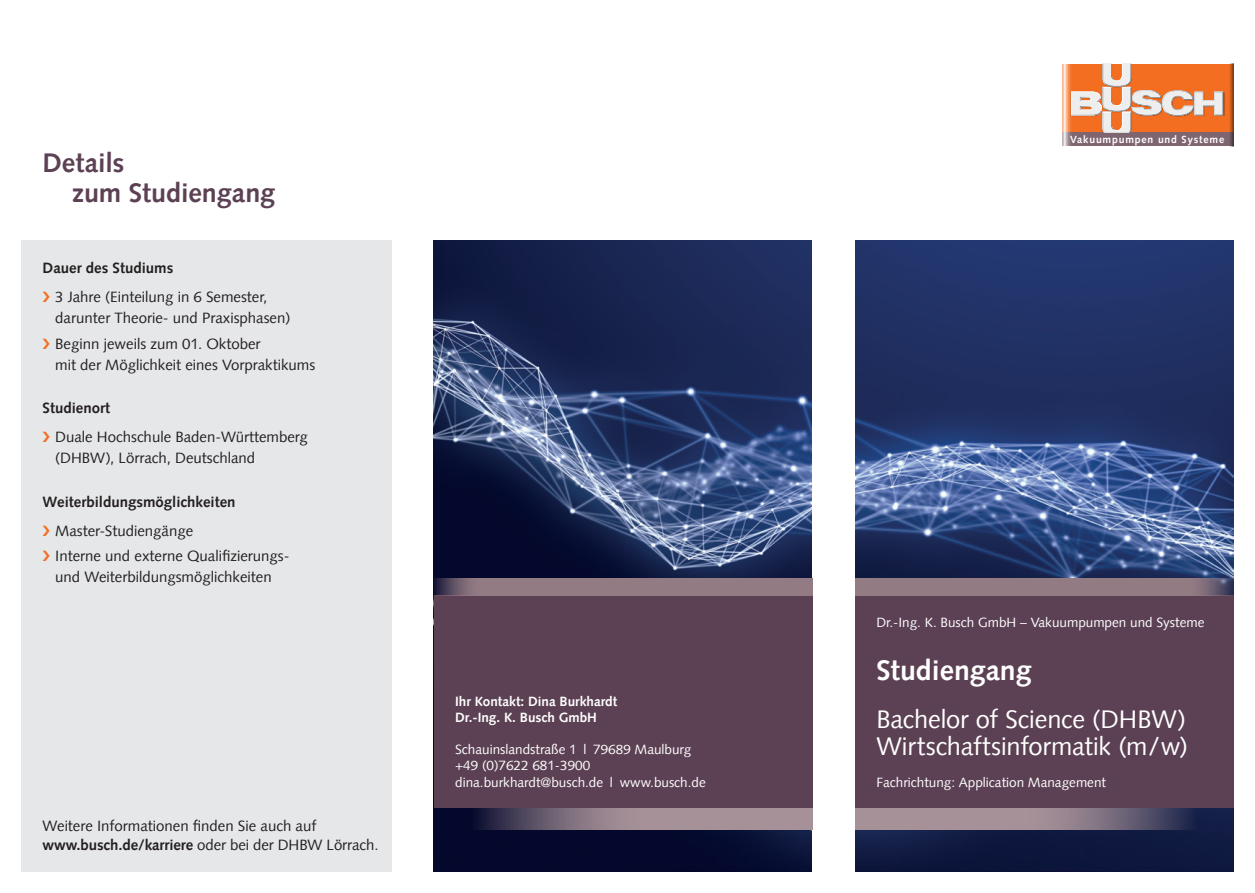
<style>
.page{position:relative;width:1255px;height:893px;background:#fff}
.page>*{position:absolute;margin:0;border:0;box-sizing:border-box;transform-origin:0 0}
.t1{font:700 28.5px "Syntax LT";color:#fff}
.t2{font:700 27px/30px "Syntax LT";letter-spacing:-.005em;color:#5c4154}
.t3{font:25.5px/27px "Syntax LT";letter-spacing:-.005em;color:#fff}
.t4{font:15px/21px "Syntax LT";color:#231f20}
.t5{font:700 15px "Syntax LT";color:#231f20}
.t6{font:13.5px/16.2px "Syntax LT";color:#fff}
.t7{font:700 13.5px/16.2px "Syntax LT";color:#fff}
.t8{font:700 10.5px "Syntax LT";letter-spacing:.08em;color:#fff}
.s1{font-weight:700}
</style>
<div class="page">
<img style="left:434px;top:808px;width:799px;height:64px">
<img style="left:434px;top:240px;width:799px;height:338px">
<div style="left:812px;top:0;width:43px;height:893px;background:#fff"></div>
<div style="left:21px;top:240px;width:370px;height:632px;background:#e6e7e9"></div>
<svg style="left:855px;top:808px;width:340px;height:21px;background:#8b7b88"></svg>
<div style="left:855px;top:595px;width:378px;height:213px;background:#5c4154"></div>
<div style="left:855px;top:578px;width:378px;height:17px;background:#937b84"></div>
<svg style="left:472px;top:808px;width:340px;height:21px;background:#877783"></svg>
<div style="left:434px;top:595px;width:378px;height:213px;background:#5c4154"></div>
<div style="left:434px;top:578px;width:378px;height:17px;background:#937b84"></div>
<svg style="left:1062px;top:64px;width:171px;height:82px;background:#a67466"></svg>
<svg style="left:1071px;top:64px;width:152px;height:69px;background:#ea9666"></svg>
<h2 class="t2" style="left:72px;top:148px;width:204px;text-indent:-30px">Details<br>zum Studiengang</h2>
<p class="t5" style="left:43px;top:259px;width:132px">Dauer des Studiums</p>
<p class="t4" style="left:55px;top:287px;width:237px">3 Jahre (Einteilung in 6 Semester, darunter Theorie- und Praxisphasen)</p>
<p class="t4" style="left:55px;top:333px;width:261px">Beginn jeweils zum 01. Oktober<br>mit der Möglichkeit eines Vorpraktikums</p>
<p class="t5" style="left:43px;top:399px;width:69px">Studienort</p>
<p class="t4" style="left:55px;top:427px;width:254px">Duale Hochschule Baden-Württemberg (DHBW), Lörrach, Deutschland</p>
<p class="t5" style="left:43px;top:493px;width:195px">Weiterbildungsmöglichkeiten</p>
<p class="t4" style="left:55px;top:518px;width:236px;line-height:25.2px">Master-Studiengänge<br>Interne und externe Qualifizierungs-</p>
<p class="t4" style="left:55px;top:567px;width:218px">und Weiterbildungsmöglichkeiten</p>
<p class="t4" style="left:43px;top:816px;width:337px;line-height:19.5px">Weitere Informationen finden Sie auch auf <span class="s1">www.busch.de/karriere</span> oder bei der DHBW Lörrach.</p>
<p class="t7" style="left:455px;top:693px;width:164px">Ihr Kontakt: Dina Burkhardt<br>Dr.-Ing. K. Busch GmbH</p>
<p class="t6" style="left:455px;top:741px;width:252px">Schauinslandstraße 1 l 79689 Maulburg +49 (0)7622 681-3900 dina.burkhardt@busch.de l www.busch.de</p>
<p class="t8" style="left:1070px;top:133px;width:155px">Vakuumpumpen und Systeme</p>
<p class="t6" style="left:876px;top:614px;width:329px">Dr.-Ing. K. Busch GmbH – Vakuumpumpen und Systeme</p>
<h1 class="t1" style="left:876px;top:654px;width:157px">Studiengang</h1>
<h3 class="t3" style="left:876px;top:706px;width:313px">Bachelor of Science (DHBW)<br>Wirtschaftsinformatik (m/w)</h3>
<p class="t6" style="left:876px;top:774px;width:231px">Fachrichtung: Application Management</p>
</div>
